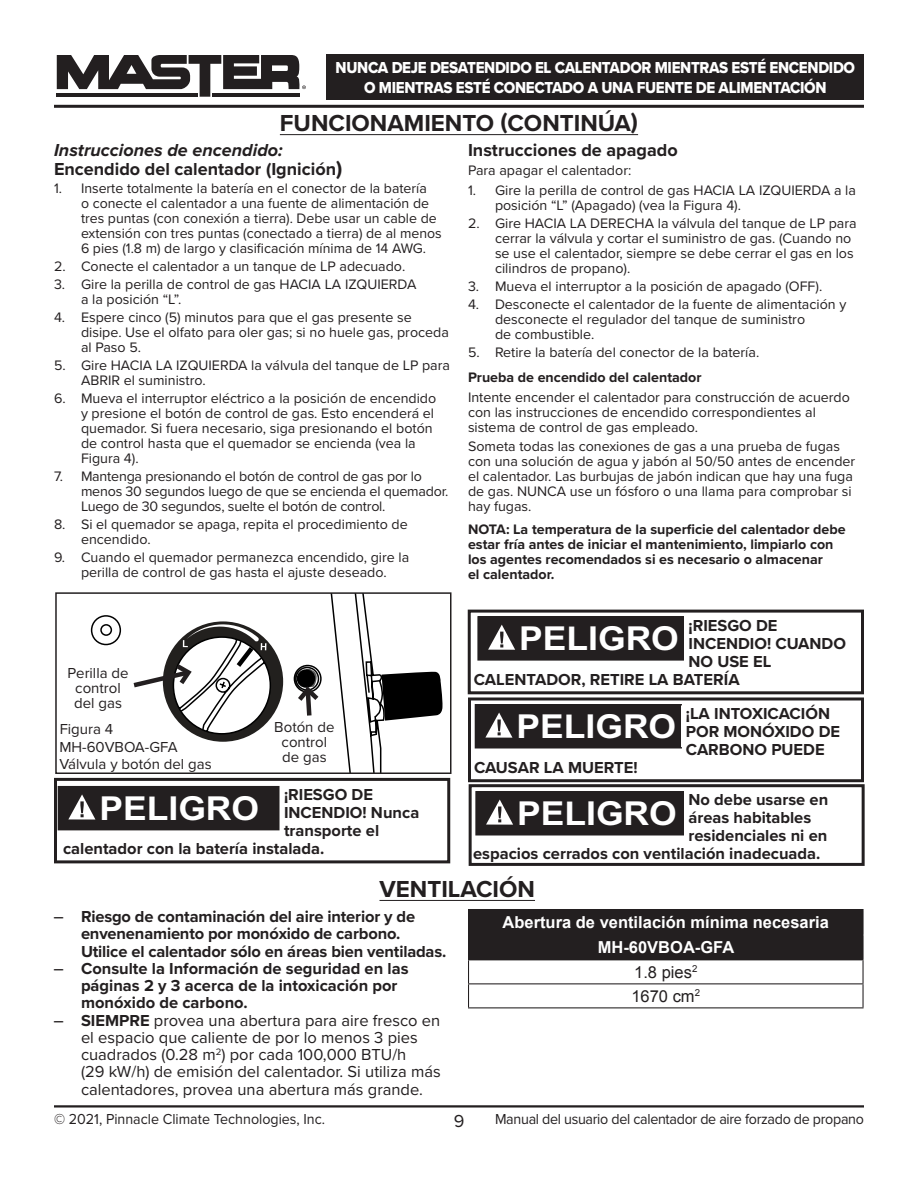
<style>
.page{position:relative;width:918px;height:1188px;background:#fff}
.page>*{position:absolute;margin:0;border:0;box-sizing:border-box;transform-origin:0 0}
.t1{font:700 33px "Arial";color:#fff;scale:1.08 1}
.t2{font:700 24px "Proxima Nova";color:#231f20}
.Body{font:700 18px "Proxima Nova";color:#231f20}
.Subheader{font:italic 700 18px "Proxima Nova";color:#231f20}
.t3{font:18px "Proxima Nova";color:#231f20}
.Body-2{font:700 16.5px/17.2px "Proxima Nova";color:#231f20}
.t4{font:16.5px/17.2px "Proxima Nova";color:#231f20}
.t5{font:16.5px/19.5px "Proxima Nova Extrabld";letter-spacing:-.02em;color:#fff;text-align:center;scale:.91 1}
.t6{font:700 16.5px "Arial";color:#fff}
.t7{font:16.5px "Arial";color:#231f20}
.Body-3{font:15px/15px "Proxima Nova";color:#231f20;text-align:center}
.Body-4{font:15px "Proxima Nova";letter-spacing:-.02em;color:#231f20;scale:.95 1}
.Body-5{font:15px "Proxima Nova";color:#231f20;scale:.95 1}
.Body-6{font:14.25px/15px "Proxima Nova";color:#231f20}
.Body-7{font:700 14.25px/15px "Proxima Nova";color:#231f20}
.s1{font-size:21px}
.s2{font-family:"Arial";font-weight:400}
.s3{font-family:"Arial"}
.s4{font-weight:700}
</style>
<div class="page">
<hr style="left:54px;top:1105px;width:810px;height:3px;background:#231f20">
<div style="left:327px;top:54px;width:537px;height:45px;background:#231f20"></div>
<svg style="left:57px;top:55px;width:249px;height:42px"></svg>
<hr style="left:54px;top:105px;width:810px;height:3px;background:#231f20">
<hr style="left:280px;top:134px;width:358px;height:1px;background:#231f20">
<div style="left:55px;top:592px;width:397px;height:182px;border:2px solid #231f20"></div>
<svg style="left:90px;top:593px;width:353px;height:180px"></svg>
<hr style="left:380px;top:900px;width:155px;height:1px;background:#231f20">
<div style="left:469px;top:910px;width:394px;height:25px;background:#231f20"></div>
<div style="left:469px;top:935px;width:394px;height:25px;background:#231f20"></div>
<hr style="left:468px;top:909px;width:396px;height:1px;background:#231f20">
<hr style="left:862px;top:910px;width:2px;height:24px;background:#231f20">
<hr style="left:468px;top:934px;width:396px;height:1px;background:#231f20">
<hr style="left:862px;top:935px;width:2px;height:24px;background:#231f20">
<hr style="left:468px;top:959px;width:396px;height:1px;background:#231f20">
<hr style="left:862px;top:960px;width:2px;height:23px;background:#231f20">
<hr style="left:468px;top:983px;width:396px;height:1px;background:#231f20">
<svg style="left:468px;top:910px;width:1px;height:97px"></svg>
<hr style="left:862px;top:984px;width:2px;height:23px;background:#231f20">
<hr style="left:468px;top:1007px;width:396px;height:1px;background:#231f20">
<div style="left:468px;top:698px;width:396px;height:84px;border:3px solid #231f20"></div>
<div style="left:468px;top:610px;width:396px;height:84px;border:3px solid #231f20"></div>
<div style="left:54px;top:778px;width:396px;height:85px;border:3px solid #231f20"></div>
<div style="left:469px;top:784px;width:396px;height:82px;border:3px solid #231f20"></div>
<svg style="left:474px;top:704px;width:1px;height:44px"></svg>
<div style="left:475px;top:704px;width:206px;height:44px;background:#231f20"></div>
<div style="left:477px;top:616px;width:207px;height:44px;background:#231f20"></div>
<div style="left:58px;top:786px;width:222px;height:47px;background:linear-gradient(to right,#a7a5a5,#a7a5a5)"></div>
<div style="left:58px;top:787px;width:221px;height:43px;background:#231f20"></div>
<div style="left:58px;top:786px;width:222px;height:44px;border:1px solid #231f20"></div>
<svg style="left:68px;top:794px;width:27px;height:26px"></svg>
<div style="left:475px;top:791px;width:209px;height:44px;background:#231f20"></div>
<p class="t5" style="left:336px;top:58px;width:572px">NUNCA DEJE DESATENDIDO EL CALENTADOR MIENTRAS ESTÉ ENCENDIDO<br>O MIENTRAS ESTÉ CONECTADO A UNA FUENTE DE ALIMENTACIÓN</p>
<p class="t2" style="left:280px;top:106px;width:360px">FUNCIONAMIENTO (CONTINÚA)</p>
<p class="Subheader" style="left:54px;top:141px;width:230px">Instrucciones de encendido:</p>
<p class="Body" style="left:54px;top:156px;width:290px">Encendido del calentador (Ignición<span class="s1">)</span></p>
<p class="Body-6" style="left:81px;top:180px;width:362px;text-indent:-27px">1. Inserte totalmente la batería en el conector de la batería<br>o conecte el calentador a una fuente de alimentación de tres puntas (con conexión a tierra). Debe usar un cable de extensión con tres puntas (conectado a tierra) de al menos 6 pies (1.8 m) de largo y clasificación mínima de 14 AWG.</p>
<p class="Body-6" style="left:54px;top:258px;width:353px">2. Conecte el calentador a un tanque de LP adecuado.</p>
<p class="Body-6" style="left:81px;top:276px;width:337px;text-indent:-27px">3. Gire la perilla de control de gas HACIA LA IZQUIERDA a la posición “L”.</p>
<p class="Body-6" style="left:81px;top:309px;width:369px;text-indent:-27px">4. Espere cinco (5) minutos para que el gas presente se disipe. Use el olfato para oler gas; si no huele gas, proceda al Paso 5.</p>
<p class="Body-6" style="left:81px;top:357px;width:371px;text-indent:-27px">5. Gire HACIA LA IZQUIERDA la válvula del tanque de LP para<br>ABRIR el suministro.</p>
<p class="Body-6" style="left:81px;top:390px;width:357px;text-indent:-27px">6. Mueva el interruptor eléctrico a la posición de encendido y presione el botón de control de gas. Esto encenderá el quemador. Si fuera necesario, siga presionando el botón de control hasta que el quemador se encienda (vea la Figura 4).</p>
<p class="Body-6" style="left:81px;top:468px;width:369px;text-indent:-27px">7. Mantenga presionando el botón de control de gas por lo menos 30 segundos luego de que se encienda el quemador.<br>Luego de 30 segundos, suelte el botón de control.</p>
<p class="Body-6" style="left:81px;top:516px;width:328px;text-indent:-27px">8. Si el quemador se apaga, repita el procedimiento de encendido.</p>
<p class="Body-6" style="left:54px;top:549px;width:357px;text-align:center">9. Cuando el quemador permanezca encendido, gire la perilla de control de gas hasta el ajuste deseado.</p>
<p class="Body" style="left:468px;top:136px;width:211px">Instrucciones de apagado</p>
<p class="Body-6" style="left:468px;top:162px;width:165px">Para apagar el calentador:</p>
<p class="Body-6" style="left:495px;top:182px;width:362px;text-indent:-27px">1. Gire la perilla de control de gas HACIA LA IZQUIERDA a la posición “L” (Apagado) (vea la Figura 4).</p>
<p class="Body-6" style="left:495px;top:215px;width:363px;text-indent:-27px">2. Gire HACIA LA DERECHA la válvula del tanque de LP para cerrar la válvula y cortar el suministro de gas. (Cuando no se use el calentador, siempre se debe cerrar el gas en los cilindros de propano).</p>
<p class="Body-6" style="left:468px;top:278px;width:356px">3. Mueva el interruptor a la posición de apagado (OFF).</p>
<p class="Body-6" style="left:495px;top:296px;width:353px;text-indent:-27px">4. Desconecte el calentador de la fuente de alimentación y desconecte el regulador del tanque de suministro<br>de combustible.</p>
<p class="Body-6" style="left:468px;top:344px;width:293px">5. Retire la batería del conector de la batería.</p>
<p class="Body-7" style="left:468px;top:369px;width:235px">Prueba de encendido del calentador</p>
<p class="Body-6" style="left:468px;top:389px;width:383px">Intente encender el calentador para construcción de acuerdo con las instrucciones de encendido correspondientes al sistema de control de gas empleado.</p>
<p class="Body-6" style="left:468px;top:438px;width:389px">Someta todas las conexiones de gas a una prueba de fugas con una solución de agua y jabón al 50/50 antes de encender el calentador. Las burbujas de jabón indican que hay una fuga de gas. NUNCA use un fósforo o una llama para comprobar si hay fugas.</p>
<p class="Body-7" style="left:468px;top:521px;width:379px">NOTA: La temperatura de la superficie del calentador debe estar fría antes de iniciar el mantenimiento, limpiarlo con los agentes recomendados si es necesario o almacenar<br>el calentador.</p>
<p class="Body-3" style="left:68px;top:665px;width:62px">Perilla de control del gas</p>
<p class="Body-3" style="left:60px;top:721px;width:55px">Figura 4</p>
<p class="Body-3" style="left:59px;top:739px;width:120px">MH-60VBOA-GFA</p>
<p class="Body-3" style="left:59px;top:756px;width:154px">Válvula y botón del gas</p>
<p class="Body-3" style="left:274px;top:719px;width:62px">Botón de control de gas</p>
<p class="Body-2" style="left:688px;top:617px;width:91px">¡RIESGO DE</p>
<p class="Body-2" style="left:688px;top:635px;width:159px">INCENDIO! CUANDO</p>
<p class="Body-2" style="left:688px;top:653px;width:84px">NO USE EL</p>
<p class="Body-2" style="left:474px;top:671px;width:267px">CALENTADOR, RETIRE LA BATERÍA</p>
<p class="t1" style="left:519px;top:617px;width:149px">PELIGRO</p>
<p class="t1" style="left:517px;top:705px;width:149px">PELIGRO</p>
<p class="Body-2" style="left:474px;top:759px;width:165px">CAUSAR LA MUERTE!</p>
<p class="Body-2" style="left:686px;top:705px;width:156px;line-height:18px">¡LA INTOXICACIÓN<br>POR MONÓXIDO DE<br>CARBONO PUEDE</p>
<p class="Body-2" style="left:284px;top:785px;width:91px">¡RIESGO DE</p>
<p class="Body-2" style="left:284px;top:803px;width:137px">INCENDIO! Nunca</p>
<p class="Body-2" style="left:284px;top:821px;width:97px">transporte el</p>
<p class="Body-2" style="left:63px;top:839px;width:263px">calentador con la batería instalada.</p>
<p class="Body-2" style="left:688px;top:790px;width:141px">No debe usarse en</p>
<p class="Body-2" style="left:688px;top:808px;width:124px">áreas habitables</p>
<p class="Body-2" style="left:688px;top:826px;width:140px">residenciales ni en</p>
<p class="Body-2" style="left:473px;top:844px;width:349px">espacios cerrados con ventilación inadecuada.</p>
<p class="t1" style="left:100px;top:787px;width:149px">PELIGRO</p>
<p class="t1" style="left:517px;top:792px;width:149px">PELIGRO</p>
<p class="t2" style="left:380px;top:871px;width:157px">VENTILACIÓN</p>
<p class="Body-2" style="left:81px;top:908px;width:367px;text-indent:-27px"><span class="s2">–</span> Riesgo de contaminación del aire interior y de envenenamiento por monóxido de carbono.<br>Utilice el calentador sólo en áreas bien ventiladas.</p>
<p class="Body-2" style="left:81px;top:959px;width:329px;text-indent:-27px"><span class="s2">–</span> Consulte la Información de seguridad en las páginas 2 y 3 acerca de la intoxicación por monóxido de carbono.</p>
<p class="t4" style="left:81px;top:1011px;width:361px;text-indent:-27px"><span class="s3">–</span> <span class="s4">SIEMPRE</span> provea una abertura para aire fresco en el espacio que caliente de por lo menos 3 pies cuadrados (0.28 m<sup>2</sup>) por cada 100,000 BTU/h<br>(29 kW/h) de emisión del calentador. Si utiliza más calentadores, provea una abertura más grande.</p>
<p class="t6" style="left:503px;top:911px;width:328px">Abertura de ventilación mínima necesaria</p>
<p class="t6" style="left:598px;top:937px;width:138px">MH-60VBOA-GFA</p>
<p class="t7" style="left:634px;top:961px;width:65px">1.8 pies<sup>2</sup></p>
<p class="t7" style="left:631px;top:985px;width:70px">1670 cm<sup>2</sup></p>
<p class="Body-5" style="left:54px;top:1108px;width:287px">© 2021, Pinnacle Climate Technologies, Inc.</p>
<p class="Body-4" style="left:495px;top:1108px;width:390px">Manual del usuario del calentador de aire forzado de propano</p>
<p class="t3" style="left:454px;top:1107px;width:12px">9</p>
</div>
